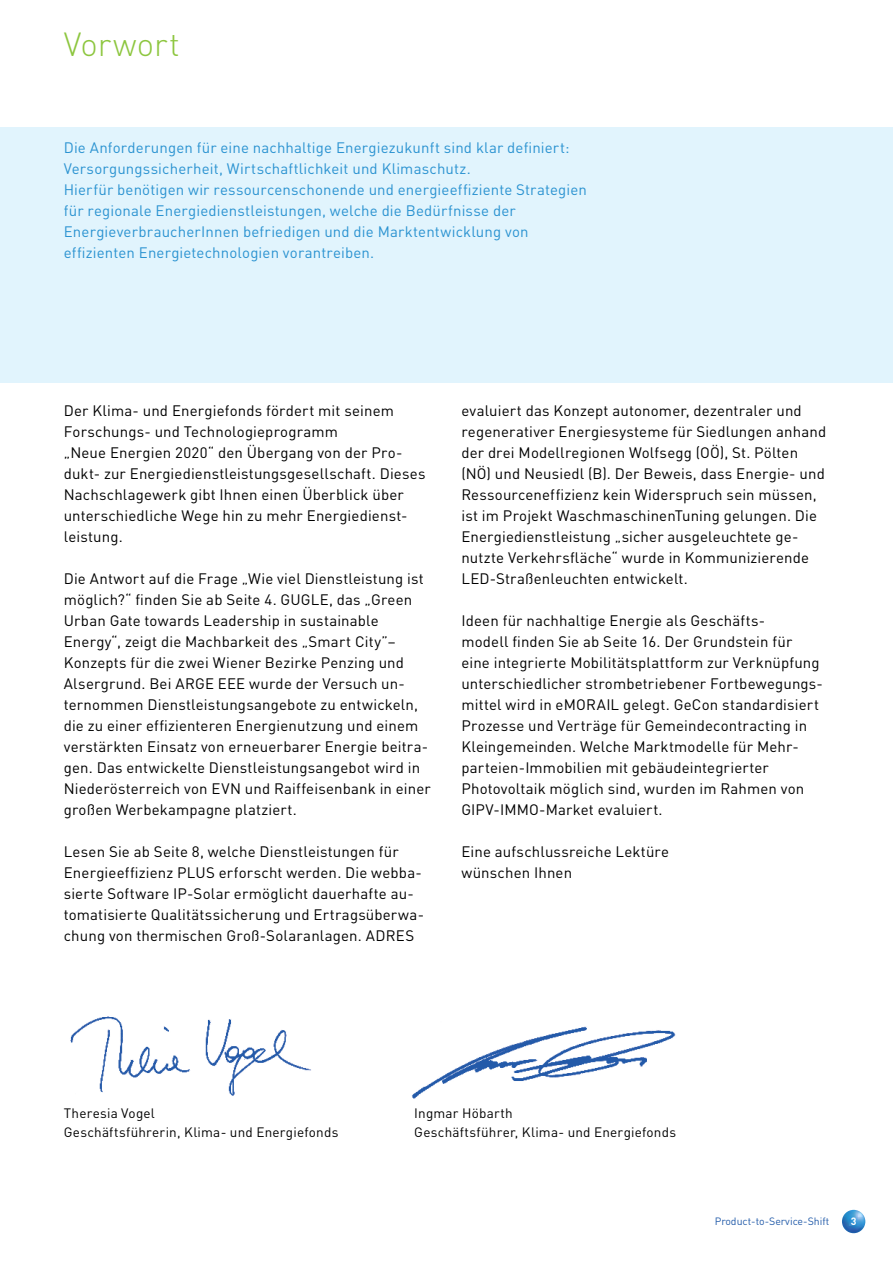
<style>
.page{position:relative;width:893px;height:1263px;background:#fff}
.page>*{position:absolute;margin:0;border:0;box-sizing:border-box;transform-origin:0 0}
.t1{font:300 33px "DIN";color:#8dc63f}
.t2{font:15px/21px "DIN";letter-spacing:.01em;color:#000}
.t3{font:15px/21px "DIN";letter-spacing:.01em;color:#2b93d1}
.t4{font:13.5px "DIN";letter-spacing:.015em;color:#000}
.t5{font:10.5px "DIN";color:#225ba9}
.t6{font:700 10.5px "DIN";color:#fff}
</style>
<div class="page">
<img style="left:842px;top:1210px;width:23px;height:23px;border-radius:12px">
<div style="left:0;top:128px;width:893px;height:255px;background:#e1f4fd"></div>
<img style="left:70px;top:1016px;width:241px;height:80px">
<img style="left:412px;top:1026px;width:264px;height:73px">
<h1 class="t1" style="left:64px;top:24px;width:117px">Vorwort</h1>
<p class="t3" style="left:64px;top:136px;width:525px">Die Anforderungen für eine nachhaltige Energiezukunft sind klar definiert:<br>Versorgungssicherheit, Wirtschaftlichkeit und Klimaschutz.<br>Hierfür benötigen wir ressourcenschonende und energieeffiziente Strategien für regionale Energiedienstleistungen, welche die Bedürfnisse der EnergieverbraucherInnen befriedigen und die Marktentwicklung von effizienten Energietechnologien vorantreiben.</p>
<p class="t2" style="left:64px;top:400px;width:363px">Der Klima- und Energiefonds fördert mit seinem Forschungs- und Technologieprogramm<br>„Neue Energien 2020“ den Übergang von der Pro&shy;dukt- zur Energiedienstleistungsgesellschaft. Dieses Nachschlagewerk gibt Ihnen einen Überblick über unterschiedliche Wege hin zu mehr Energiedienst&shy;leistung.</p>
<p class="t2" style="left:64px;top:568px;width:369px">Die Antwort auf die Frage „Wie viel Dienstleistung ist möglich?“ finden Sie ab Seite 4. GUGLE, das „Green Urban Gate towards Leadership in sustainable Energy“, zeigt die Machbarkeit des „Smart City”– Konzepts für die zwei Wiener Bezirke Penzing und Alsergrund. Bei ARGE EEE wurde der Versuch un&shy;ternommen Dienstleistungsangebote zu entwickeln, die zu einer effizienteren Energienutzung und einem verstärkten Einsatz von erneuerbarer Energie beitra&shy;gen. Das entwickelte Dienstleistungsangebot wird in Niederösterreich von EVN und Raiffeisenbank in einer großen Werbekampagne platziert.</p>
<p class="t2" style="left:64px;top:841px;width:362px">Lesen Sie ab Seite 8, welche Dienstleistungen für Energieeffizienz PLUS erforscht werden. Die webba&shy;sierte Software IP-Solar ermöglicht dauerhafte au&shy;tomatisierte Qualitätssicherung und Ertragsüberwa&shy;chung von thermischen Groß-Solaranlagen. ADRES</p>
<p class="t2" style="left:461px;top:400px;width:366px">evaluiert das Konzept autonomer, dezentraler und regenerativer Energiesysteme für Siedlungen anhand der drei Modellregionen Wolfsegg (OÖ), St. Pölten (NÖ) und Neusiedl (B). Der Beweis, dass Energie- und Ressourceneffizienz kein Widerspruch sein müssen, ist im Projekt WaschmaschinenTuning gelungen. Die Energiedienstleistung „sicher ausgeleuchtete ge&shy;nutzte Verkehrsfläche“ wurde in Kommunizierende LED-Straßenleuchten entwickelt.</p>
<p class="t2" style="left:461px;top:610px;width:363px">Ideen für nachhaltige Energie als Geschäfts-<br>modell finden Sie ab Seite 16. Der Grundstein für eine integrierte Mobilitätsplattform zur Verknüpfung unterschiedlicher strombetriebener Fortbewegungs&shy;mittel wird in eMORAIL gelegt. GeCon standardisiert Prozesse und Verträge für Gemeindecontracting in Kleingemeinden. Welche Marktmodelle für Mehr&shy;parteien-Immobilien mit gebäudeintegrierter Photovoltaik möglich sind, wurden im Rahmen von GIPV-IMMO-Market evaluiert.</p>
<p class="t2" style="left:461px;top:841px;width:209px">Eine aufschlussreiche Lektüre wünschen Ihnen</p>
<p class="t4" style="left:64px;top:1104px;width:93px">Theresia Vogel</p>
<p class="t4" style="left:414px;top:1104px;width:100px">Ingmar Höbarth</p>
<p class="t4" style="left:64px;top:1124px;width:276px">Geschäftsführerin, Klima- und Energiefonds</p>
<p class="t4" style="left:414px;top:1124px;width:263px">Geschäftsführer, Klima- und Energiefonds</p>
<p class="t5" style="left:715px;top:1214px;width:116px">Product-to-Service-Shift</p>
<p class="t6" style="left:851px;top:1214px;width:7px">3</p>
</div>
